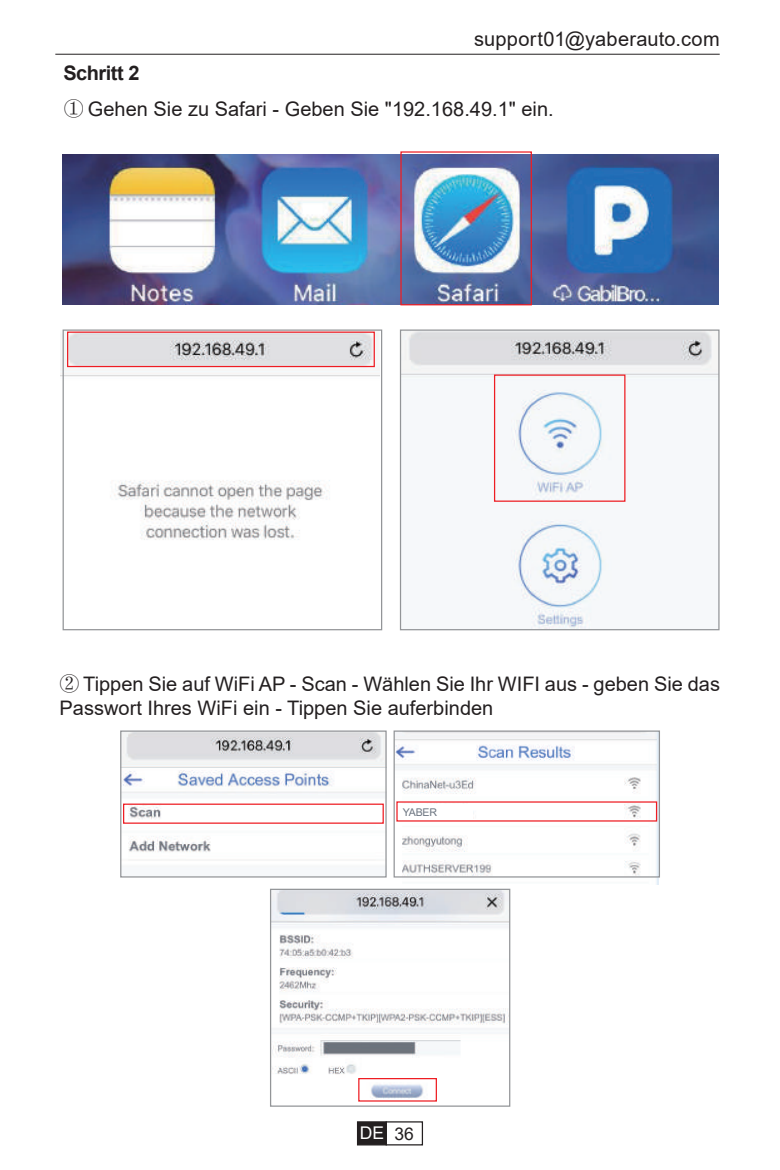
<style>
.page{position:relative;width:780px;height:1170px;background:#fff}
.page>*{position:absolute;margin:0;border:0;box-sizing:border-box;transform-origin:0 0}
.t1{font:20px/24px "Arial";color:#231f20}
.t2{font:700 20px "Arial";letter-spacing:-.025em;color:#231f20}
.t3{font:17.5px "Arial";color:#fff}
.t4{font:10.5px "Arial";letter-spacing:-.025em;color:#6b7480}
.s1{font-family:"Adobe Song Std";font-weight:300}
.s2{color:#231f20}
</style>
<div class="page">
<img style="left:63px;top:154px;width:655px;height:151px">
<img style="left:62px;top:330px;width:318px;height:299px">
<img style="left:402px;top:331px;width:315px;height:297px">
<img style="left:122px;top:732px;width:262px;height:120px">
<img style="left:395px;top:732px;width:263px;height:151px">
<div style="left:123px;top:803px;width:261px;height:20px;border:1px solid #ee1d23"></div>
<div style="left:67px;top:331px;width:308px;height:36px;border:1px solid #ee1d23"></div>
<div style="left:494px;top:374px;width:131px;height:127px;border:1px solid #ee1d23"></div>
<div style="left:400px;top:151px;width:132px;height:154px;border:1px solid #ee1d23"></div>
<div style="left:63px;top:329px;width:319px;height:301px;border:1px solid #939598"></div>
<div style="left:120px;top:730px;width:266px;height:147px;border:1px solid #939598"></div>
<div style="left:393px;top:730px;width:267px;height:147px;border:1px solid #939598"></div>
<div style="left:400px;top:329px;width:319px;height:301px;border:1px solid #939598"></div>
<div style="left:400px;top:804px;width:72px;height:14px;background:#fff"></div>
<img style="left:272px;top:890px;width:236px;height:212px">
<div style="left:270px;top:888px;width:240px;height:218px;border:1px solid #939598"></div>
<div style="left:358px;top:1077px;width:79px;height:24px;border:1px solid #ee1d23"></div>
<hr style="left:55px;top:54px;width:664px;height:1px;background:#231f20">
<div style="left:357px;top:1121px;width:30px;height:24px;background:#231f20;border:1px solid #231f20"></div>
<div style="left:385px;top:1121px;width:38px;height:24px;border:1px solid #231f20"></div>
<p class="t2" style="left:63px;top:59px;width:78px">Schritt 2</p>
<p class="t1" style="left:473px;top:27px;width:229px">Support@yabertech.com</p>
<p class="t1" style="left:492px;top:27px;width:229px">Support@yabertech.com</p>
<p class="t1" style="left:474px;top:27px;width:93px">support01</p>
<p class="t1" style="left:636px;top:27px;width:41px">auto</p>
<p class="t1" style="left:64px;top:97px;width:491px"><span class="s1">①</span> Gehen Sie zu Safari - Geben Sie "192.168.49.1" ein.</p>
<p class="t1" style="left:60px;top:671px;width:662px"><span class="s1">②</span> Tippen Sie auf WiFi AP - Scan - Wählen Sie Ihr WIFI aus - geben Sie das<br>Passwort Ihres WiFi ein - Tippen Sie auferbinden</p>
<p class="t4" style="left:403px;top:804px;width:36px">YABER</p>
<p class="t3" style="left:360px;top:1121px;width:56px">DE <span class="s2">36</span></p>
</div>
